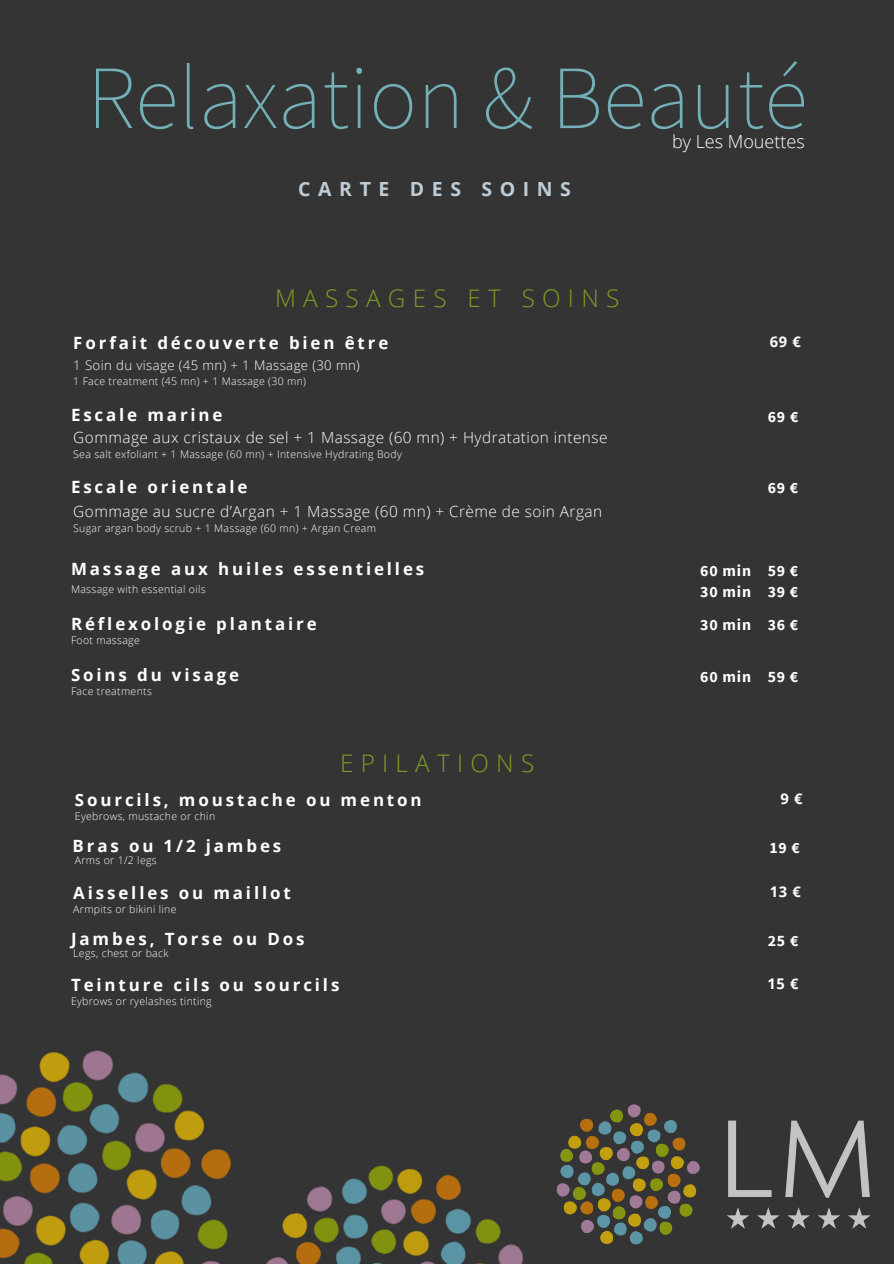
<style>
.page{position:relative;width:894px;height:1264px;background:#fff}
.page>*{position:absolute;margin:0;border:0;box-sizing:border-box;transform-origin:0 0}
.t1{font:200 90.15px "Assistant";color:#74b0b8}
.t2{font:300 24.3px "Open Sans";letter-spacing:.3em;color:#7e9d25}
.t3{font:700 19.5px "Open Sans";letter-spacing:.39em;color:#bdccd6}
.t4{font:300 18px "Open Sans";color:#fff}
.t5{font:700 16.95px "Open Sans";letter-spacing:.17em;color:#fff}
.t6{font:700 15.75px/21.9px "Source Sans Pro";letter-spacing:.05em;color:#fff}
.t7{font:300 15.3px "Open Sans";letter-spacing:.03em;color:#fff}
.t8{font:700 14.7px "Open Sans";color:#fff}
.t9{font:300 13.2px "Open Sans";letter-spacing:.03em;color:#fff}
.t10{font:300 10.5px "Open Sans";letter-spacing:.03em;color:#fff}
</style>
<div class="page">
<div style="left:0;top:0;width:893px;height:1263px;background:#343434"></div>
<img style="left:0;top:1050px;width:167px;height:213px">
<img style="left:760px;top:1120px;width:111px;height:109px">
<img style="left:167px;top:1084px;width:593px;height:179px">
<h1 class="t1" style="left:87px;top:36px;width:721px">Relaxation &amp; Beauté</h1>
<h3 class="t4" style="left:671px;top:128px;width:134px">by Les Mouettes</h3>
<h3 class="t3" style="left:298px;top:175px;width:274px">CARTE DES SOINS</h3>
<h2 class="t2" style="left:275px;top:281px;width:346px">MASSAGES ET SOINS</h2>
<h3 class="t5" style="left:73px;top:331px;width:316px">Forfait découverte bien être</h3>
<p class="t9" style="left:73px;top:356px;width:288px">1 Soin du visage (45 mn) + 1 Massage (30 mn)</p>
<p class="t10" style="left:73px;top:374px;width:234px">1 Face treatment (45 mn) + 1 Massage (30 mn)</p>
<h3 class="t8" style="left:769px;top:331px;width:33px">69 €</h3>
<h3 class="t5" style="left:71px;top:402px;width:153px">Escale marine</h3>
<h3 class="t7" style="left:73px;top:426px;width:535px">Gommage aux cristaux de sel + 1 Massage (60 mn) + Hydratation intense</h3>
<p class="t10" style="left:73px;top:446px;width:330px">Sea salt exfoliant + 1 Massage (60 mn) + Intensive Hydrating Body</p>
<h3 class="t6" style="left:767px;top:405px;width:32px">69 €</h3>
<h3 class="t5" style="left:71px;top:474px;width:178px">Escale orientale</h3>
<h3 class="t7" style="left:73px;top:500px;width:530px">Gommage au sucre d’Argan + 1 Massage (60 mn) + Crème de soin Argan</h3>
<p class="t10" style="left:73px;top:520px;width:304px">Sugar argan body scrub + 1 Massage (60 mn) + Argan Cream</p>
<h3 class="t6" style="left:767px;top:477px;width:32px">69 €</h3>
<h3 class="t5" style="left:71px;top:556px;width:354px">Massage aux huiles essentielles</h3>
<p class="t10" style="left:71px;top:581px;width:136px">Massage with essential oils</p>
<h3 class="t6" style="left:700px;top:559px;width:99px">60 min 59 €<br>30 min 39 €</h3>
<h3 class="t5" style="left:71px;top:611px;width:247px">Réflexologie plantaire</h3>
<p class="t10" style="left:71px;top:632px;width:70px">Foot massage</p>
<h3 class="t6" style="left:700px;top:614px;width:99px">30 min 36 €</h3>
<h3 class="t5" style="left:71px;top:663px;width:170px">Soins du visage</h3>
<p class="t10" style="left:71px;top:684px;width:82px">Face treatments</p>
<h3 class="t6" style="left:700px;top:665px;width:99px">60 min 59 €</h3>
<h2 class="t2" style="left:340px;top:745px;width:196px">EPILATIONS</h2>
<h3 class="t5" style="left:75px;top:787px;width:348px">Sourcils, moustache ou menton</h3>
<p class="t10" style="left:75px;top:808px;width:142px">Eyebrows, mustache or chin</p>
<h3 class="t8" style="left:780px;top:788px;width:24px">9 €</h3>
<h3 class="t5" style="left:73px;top:833px;width:210px">Bras ou 1/2 jambes</h3>
<p class="t10" style="left:75px;top:852px;width:83px">Arms or 1/2 legs</p>
<h3 class="t6" style="left:769px;top:836px;width:32px">19 €</h3>
<h3 class="t5" style="left:73px;top:881px;width:219px">Aisselles ou maillot</h3>
<p class="t10" style="left:73px;top:901px;width:105px">Armpits or bikini line</p>
<h3 class="t8" style="left:769px;top:881px;width:33px">13 €</h3>
<h3 class="t5" style="left:71px;top:927px;width:235px">Jambes, Torse ou Dos</h3>
<p class="t10" style="left:73px;top:946px;width:97px">Legs, chest or back</p>
<h3 class="t6" style="left:767px;top:929px;width:32px">25 €</h3>
<h3 class="t5" style="left:71px;top:973px;width:270px">Teinture cils ou sourcils</h3>
<p class="t10" style="left:71px;top:993px;width:142px">Eybrows or ryelashes tinting</p>
<h3 class="t8" style="left:767px;top:973px;width:33px">15 €</h3>
</div>
